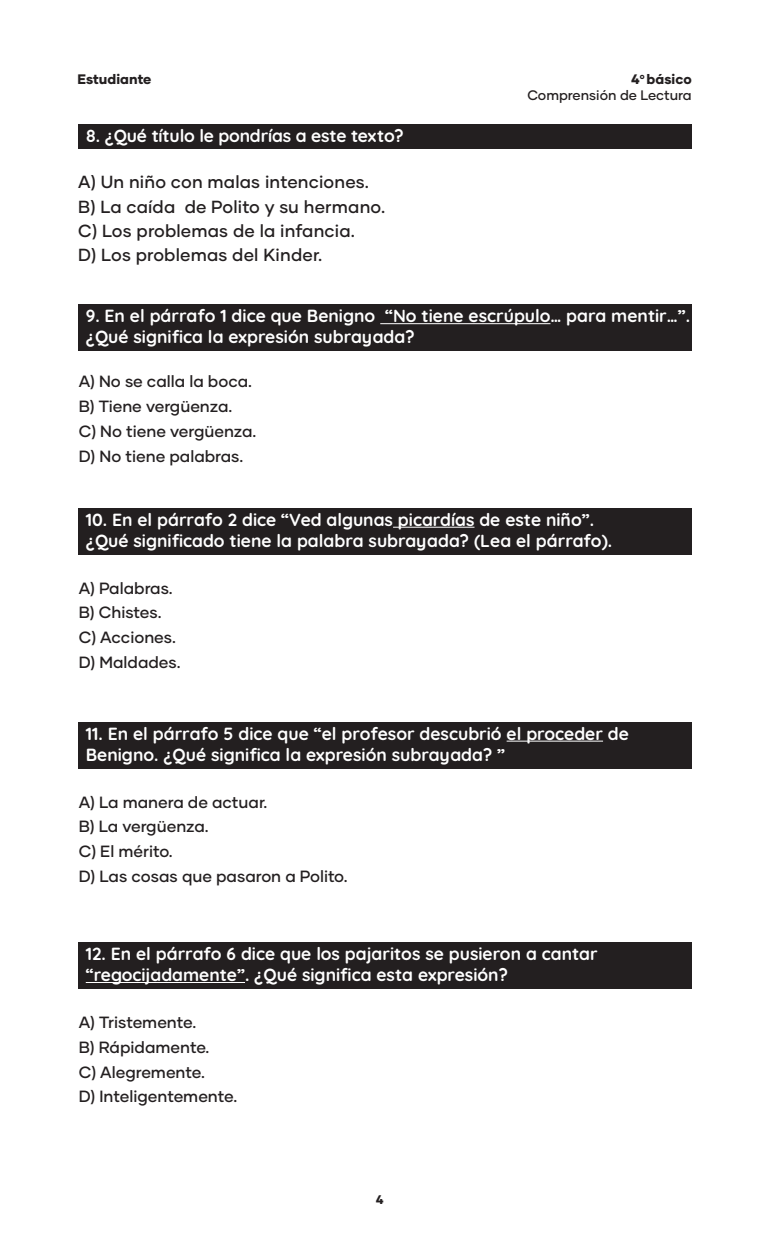
<style>
.page{position:relative;width:765px;height:1260px;background:#fff}
.page>*{position:absolute;margin:0;border:0;box-sizing:border-box;transform-origin:0 0}
.t1{font:700 17.5px/21px "Quicksand";color:#fff}
.txt{font:500 17.5px "Gilmer";letter-spacing:.01em;color:#231f20}
.txt-2{font:500 16.25px "Gilmer";color:#231f20}
.t2{font:500 13.75px/16.2px "Gilmer";color:#231f20;text-align:right}
.t3{font:800 13.75px "Gilmer";color:#231f20}
.t4{font:800 12.5px "Gilmer";color:#231f20}
.s1{font-weight:800}
</style>
<div class="page">
<div style="left:79px;top:305px;width:613px;height:46px;background:#231f20"></div>
<hr style="left:380px;top:323px;width:170px;height:1px;background:#fff">
<div style="left:79px;top:508px;width:613px;height:46px;background:#231f20"></div>
<hr style="left:393px;top:527px;width:81px;height:1px;background:#fff">
<div style="left:79px;top:722px;width:613px;height:46px;background:#231f20"></div>
<hr style="left:507px;top:741px;width:96px;height:1px;background:#fff">
<div style="left:79px;top:943px;width:613px;height:46px;background:#231f20"></div>
<hr style="left:86px;top:982px;width:159px;height:1px;background:#fff">
<div style="left:79px;top:124px;width:613px;height:25px;background:#231f20"></div>
<p class="t3" style="left:78px;top:70px;width:75px">Estudiante</p>
<p class="t1" style="left:86px;top:123px;width:320px">8. ¿Qué título le pondrías a este texto?</p>
<p class="txt" style="left:78px;top:171px;width:292px">A) Un niño con malas intenciones.</p>
<p class="txt" style="left:78px;top:195px;width:308px">B) La caída de Polito y su hermano.</p>
<p class="txt" style="left:78px;top:220px;width:278px">C) Los problemas de la infancia.</p>
<p class="txt" style="left:78px;top:244px;width:245px">D) Los problemas del Kinder.</p>
<p class="t2" style="left:527px;top:71px;width:166px"><span class="s1">4</span><sup>o</sup> <span class="s1">básico<br></span>Comprensión de Lectura</p>
<p class="t1" style="left:86px;top:304px;width:606px">9. En el párrafo 1 dice que Benigno “No tiene escrúpulo… para mentir…”.</p>
<p class="t1" style="left:86px;top:325px;width:330px">¿Qué significa la expresión subrayada?</p>
<p class="txt-2" style="left:79px;top:372px;width:175px">A) No se calla la boca.</p>
<p class="txt-2" style="left:79px;top:396px;width:155px">B) Tiene vergüenza.</p>
<p class="txt-2" style="left:79px;top:421px;width:179px">C) No tiene vergüenza.</p>
<p class="txt-2" style="left:79px;top:446px;width:166px">D) No tiene palabras.</p>
<p class="t1" style="left:86px;top:508px;width:510px">10. En el párrafo 2 dice “Ved algunas picardías de este niño”.</p>
<p class="t1" style="left:86px;top:529px;width:528px">¿Qué significado tiene la palabra subrayada? (Lea el párrafo).</p>
<p class="txt-2" style="left:79px;top:578px;width:96px">A) Palabras.</p>
<p class="txt-2" style="left:79px;top:603px;width:84px">B) Chistes.</p>
<p class="txt-2" style="left:79px;top:627px;width:99px">C) Acciones.</p>
<p class="txt-2" style="left:79px;top:652px;width:103px">D) Maldades.</p>
<p class="t1" style="left:86px;top:722px;width:545px">11. En el párrafo 5 dice que “el profesor descubrió el proceder de<br>Benigno. ¿Qué significa la expresión subrayada? ”</p>
<p class="txt-2" style="left:79px;top:792px;width:190px">A) La manera de actuar.</p>
<p class="txt-2" style="left:79px;top:817px;width:132px">B) La vergüenza.</p>
<p class="txt-2" style="left:79px;top:841px;width:96px">C) El mérito.</p>
<p class="txt-2" style="left:79px;top:866px;width:270px">D) Las cosas que pasaron a Polito.</p>
<p class="t1" style="left:86px;top:942px;width:514px">12. En el párrafo 6 dice que los pajaritos se pusieron a cantar</p>
<p class="t1" style="left:86px;top:963px;width:424px">“regocijadamente”. ¿Qué significa esta expresión?</p>
<p class="txt-2" style="left:79px;top:1012px;width:119px">A) Tristemente.</p>
<p class="txt-2" style="left:79px;top:1037px;width:132px">B) Rápidamente.</p>
<p class="txt-2" style="left:79px;top:1062px;width:128px">C) Alegremente.</p>
<p class="txt-2" style="left:79px;top:1086px;width:160px">D) Inteligentemente.</p>
<p class="t4" style="left:376px;top:1192px;width:9px">4</p>
</div>
